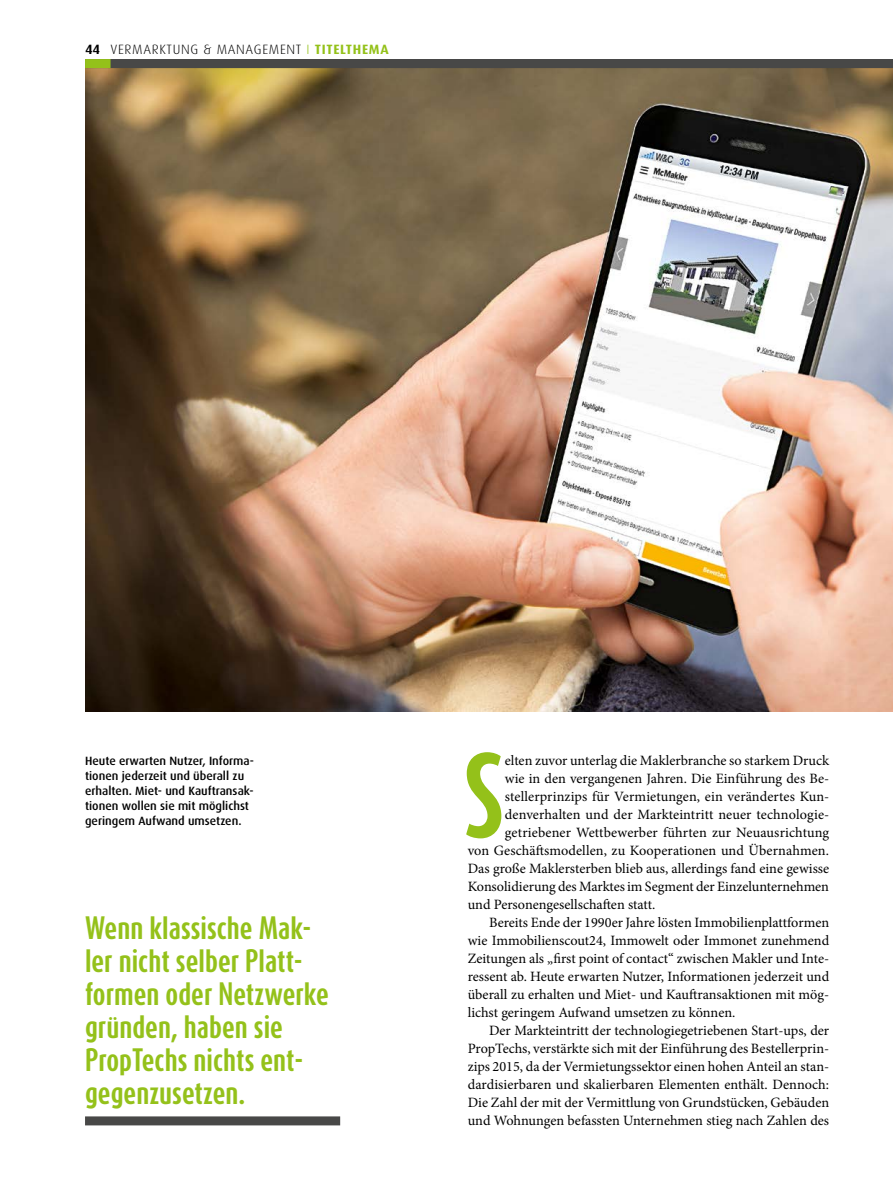
<style>
.page{position:relative;width:893px;height:1191px;background:#fff}
.page>*{position:absolute;margin:0;border:0;box-sizing:border-box;transform-origin:0 0}
.t1{font:700 99.9px "Dax Compact";color:#94c11a}
.t2{font:700 27px/33px "Dax Compact";color:#94c11a}
.t3{font:14.25px "Minion Pro";color:#000}
.t4{font:300 13.5px "Dax";letter-spacing:.05em;color:#000}
.t5{font:500 12px/15px "Dax";color:#000}
.s1{font-weight:700}
.s2{color:#94c11a}
.s3{font-weight:700;color:#94c11a}
</style>
<div class="page">
<img style="left:85px;top:68px;width:808px;height:643px">
<div style="left:85px;top:1116px;width:255px;height:9px;background:#484847"></div>
<div style="left:85px;top:59px;width:808px;height:9px;background:#484847"></div>
<div style="left:85px;top:59px;width:26px;height:9px;background:#94c11a"></div>
<p class="t4" style="left:85px;top:41px;width:305px"><span class="s1">44</span> VERMARKTUNG &amp; MANAGEMENT <span class="s2">I</span> <span class="s3">TITELTHEMA</span></p>
<p class="t5" style="left:85px;top:753px;width:170px">Heute erwarten Nutzer, Informa&shy;tionen jederzeit und überall zu erhalten. Miet- und Kauftransak&shy;tionen wollen sie mit möglichst geringem Aufwand umsetzen.</p>
<h2 class="t2" style="left:85px;top:910px;width:245px">Wenn klassische Mak&shy;ler nicht selber Platt&shy;formen oder Netzwerke gründen, haben sie<br>PropTechs nichts ent&shy;gegenzusetzen.</h2>
<h1 class="t1" style="left:463px;top:731px;width:43px">S</h1>
<p class="t3" style="left:505px;top:751px;width:326px">elten zuvor unterlag die Maklerbranche so starkem Druck</p>
<p class="t3" style="left:505px;top:769px;width:326px">wie in den vergangenen Jahren. Die Einführung des Be-</p>
<p class="t3" style="left:505px;top:787px;width:326px">stellerprinzips für Vermietungen, ein verändertes Kun-</p>
<p class="t3" style="left:505px;top:805px;width:326px">denverhalten und der Markteintritt neuer technologie-</p>
<p class="t3" style="left:505px;top:823px;width:326px">getriebener Wettbewerber führten zur Neuausrichtung</p>
<p class="t3" style="left:468px;top:841px;width:363px">von Geschäftsmodellen, zu Kooperationen und Übernahmen.</p>
<p class="t3" style="left:468px;top:859px;width:363px">Das große Maklersterben blieb aus, allerdings fand eine gewisse</p>
<p class="t3" style="left:468px;top:877px;width:363px">Konsolidierung des Marktes im Segment der Einzelunternehmen</p>
<p class="t3" style="left:468px;top:895px;width:189px">und Personengesellschaften statt.</p>
<p class="t3" style="left:489px;top:913px;width:342px">Bereits Ende der 1990er Jahre lösten Immobilienplattformen</p>
<p class="t3" style="left:468px;top:931px;width:363px">wie Immobilienscout24, Immowelt oder Immonet zunehmend</p>
<p class="t3" style="left:468px;top:949px;width:363px">Zeitungen als „first point of contact“ zwischen Makler und Inte-</p>
<p class="t3" style="left:468px;top:967px;width:363px">ressent ab. Heute erwarten Nutzer, Informationen jederzeit und</p>
<p class="t3" style="left:468px;top:985px;width:363px">überall zu erhalten und Miet- und Kauftransaktionen mit mög-</p>
<p class="t3" style="left:468px;top:1003px;width:269px">lichst geringem Aufwand umsetzen zu können.</p>
<p class="t3" style="left:489px;top:1021px;width:342px">Der Markteintritt der technologiegetriebenen Start-ups, der</p>
<p class="t3" style="left:468px;top:1039px;width:363px">PropTechs, verstärkte sich mit der Einführung des Bestellerprin-</p>
<p class="t3" style="left:468px;top:1057px;width:363px">zips 2015, da der Vermietungssektor einen hohen Anteil an stan-</p>
<p class="t3" style="left:468px;top:1075px;width:363px">dardisierbaren und skalierbaren Elementen enthält. Dennoch:</p>
<p class="t3" style="left:468px;top:1093px;width:363px">Die Zahl der mit der Vermittlung von Grundstücken, Gebäuden</p>
<p class="t3" style="left:468px;top:1111px;width:363px">und Wohnungen befassten Unternehmen stieg nach Zahlen des</p>
</div>
